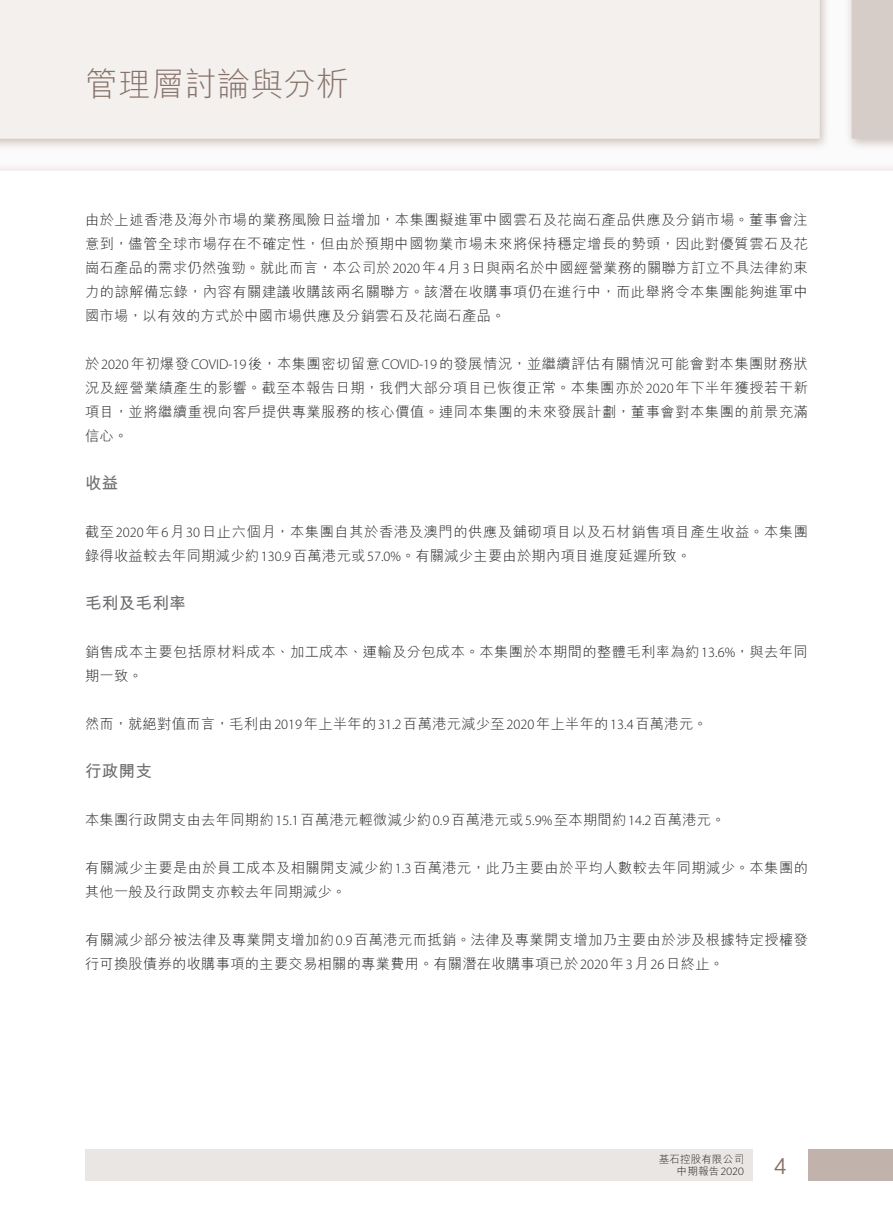
<style>
.page{position:relative;width:893px;height:1212px;background:#fff}
.page>*{position:absolute;margin:0;border:0;box-sizing:border-box;transform-origin:0 0}
.t1{font:300 33px "M Hei HK";color:#877269}
.t2{font:22.5px "Gotham Narrow";color:#877269}
._02_H2{font:700 16.5px "M Hei HK";letter-spacing:.02em;color:#6c6d70}
._00_txt{font:300 14.25px/24px "M Hei HK";letter-spacing:.03em;color:#231f20}
.t3{font:300 10.5px "M Hei HK";letter-spacing:.02em;color:#231f20}
.s1{font-family:"Myriad Pro"}
.s2{font-family:"Gotham Narrow"}
</style>
<div class="page">
<div style="left:808px;top:1149px;width:85px;height:32px;background:#c1b3ac"></div>
<div style="left:85px;top:1149px;width:668px;height:32px;background:#eae6e3"></div>
<p class="t1" style="left:85px;top:67px;width:266px">管理層討論與分析</p>
<p class="_00_txt" style="left:85px;top:208px;width:725px;text-align:justify">由於上述香港及海外市場的業務風險日益增加，本集團擬進軍中國雲石及花崗石產品供應及分銷市場。董事會注意到，儘管全球市場存在不確定性，但由於預期中國物業市場未來將保持穩定增長的勢頭，因此對優質雲石及花崗石產品的需求仍然強勁。就此而言，本公司於<span class="s1">2020</span>年<span class="s1">4</span>月<span class="s1">3</span>日與兩名於中國經營業務的關聯方訂立不具法律約束力的諒解備忘錄，內容有關建議收購該兩名關聯方。該潛在收購事項仍在進行中，而此舉將令本集團能夠進軍中國市場，以有效的方式於中國市場供應及分銷雲石及花崗石產品。</p>
<p class="_00_txt" style="left:85px;top:352px;width:725px;text-align:justify">於<span class="s1">2020</span>年初爆發<span class="s1">COVID-19</span>後，本集團密切留意<span class="s1">COVID-19</span>的發展情況，並繼續評估有關情況可能會對本集團財務狀況及經營業績產生的影響。截至本報告日期，我們大部分項目已恢復正常。本集團亦於<span class="s1">2020</span>年下半年獲授若干新項目，並將繼續重視向客戶提供專業服務的核心價值。連同本集團的未來發展計劃，董事會對本集團的前景充滿信心。</p>
<p class="_02_H2" style="left:85px;top:471px;width:35px">收益</p>
<p class="_00_txt" style="left:85px;top:520px;width:724px">截至<span class="s1">2020</span>年<span class="s1">6</span>月<span class="s1">30</span>日止六個月，本集團自其於香港及澳門的供應及鋪砌項目以及石材銷售項目產生收益。本集團錄得收益較去年同期減少約<span class="s1">130.9</span>百萬港元或<span class="s1">57.0%</span>。有關減少主要由於期內項目進度延遲所致。</p>
<p class="_02_H2" style="left:85px;top:591px;width:102px">毛利及毛利率</p>
<p class="_00_txt" style="left:85px;top:640px;width:724px">銷售成本主要包括原材料成本、加工成本、運輸及分包成本。本集團於本期間的整體毛利率為約<span class="s1">13.6%</span>，與去年同期一致。</p>
<p class="_00_txt" style="left:85px;top:712px;width:624px">然而，就絕對值而言，毛利由<span class="s1">2019</span>年上半年的<span class="s1">31.2</span>百萬港元減少至<span class="s1">2020</span>年上半年的<span class="s1">13.4</span>百萬港元。</p>
<p class="_02_H2" style="left:85px;top:759px;width:68px">行政開支</p>
<p class="_00_txt" style="left:85px;top:808px;width:642px">本集團行政開支由去年同期約<span class="s1">15.1</span>百萬港元輕微減少約<span class="s1">0.9</span>百萬港元或<span class="s1">5.9%</span>至本期間約<span class="s1">14.2</span>百萬港元。</p>
<p class="_00_txt" style="left:85px;top:856px;width:724px">有關減少主要是由於員工成本及相關開支減少約<span class="s1">1.3</span>百萬港元，此乃主要由於平均人數較去年同期減少。本集團的其他一般及行政開支亦較去年同期減少。</p>
<p class="_00_txt" style="left:85px;top:928px;width:724px">有關減少部分被法律及專業開支增加約<span class="s1">0.9</span>百萬港元而抵銷。法律及專業開支增加乃主要由於涉及根據特定授權發行可換股債券的收購事項的主要交易相關的專業費用。有關潛在收購事項已於<span class="s1">2020</span>年<span class="s1">3</span>月<span class="s1">26</span>日終止。</p>
<p class="t3" style="left:659px;top:1154px;width:87px">基石控股有限公司</p>
<p class="t3" style="left:677px;top:1166px;width:69px">中期報告<span class="s2">2020</span></p>
<p class="t2" style="left:774px;top:1152px;width:14px">4</p>
</div>
